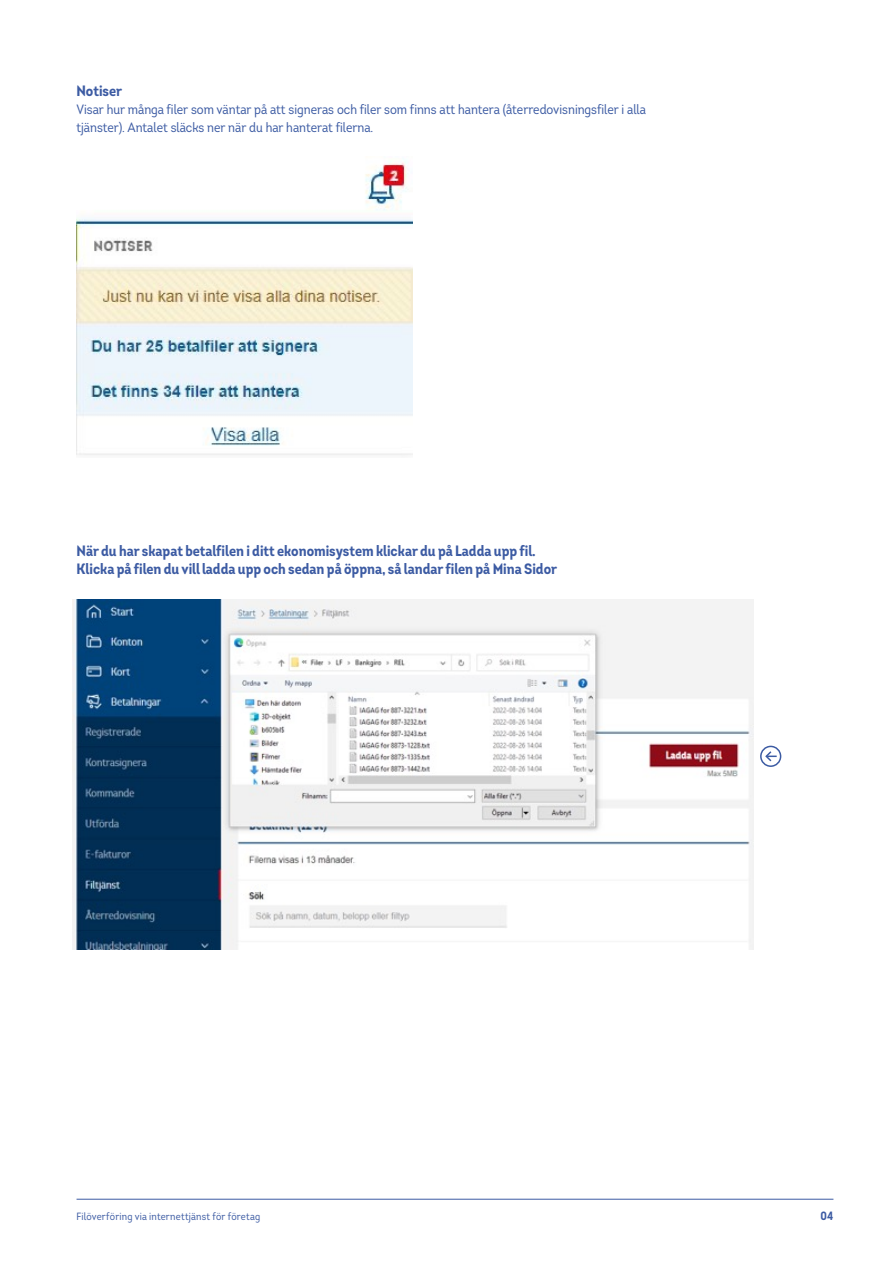
<style>
.page{position:relative;width:893px;height:1263px;background:#fff}
.page>*{position:absolute;margin:0;border:0;box-sizing:border-box;transform-origin:0 0}
.t1{font:700 15px/18px "Intro Cond";color:#3c5ba3}
.t2{font:13.5px/18px "Intro Cond";color:#3c5ba3}
.t3{font:700 12px "Intro Cond";color:#3c5ba3}
.t4{font:10.5px "Intro Cond";letter-spacing:.015em;color:#3c5ba3}
</style>
<div class="page">
<img style="left:77px;top:161px;width:336px;height:294px">
<img style="left:72px;top:600px;width:681px;height:349px">
<div style="left:760px;top:746px;width:21px;height:21px;border:2px solid #3c5ba3;border-radius:50%"></div>
<svg style="left:764px;top:750px;width:13px;height:13px"></svg>
<hr style="left:77px;top:1199px;width:756px;height:1px;background:#3c5ba3">
<p class="t1" style="left:77px;top:81px;width:47px">Notiser</p>
<p class="t2" style="left:77px;top:100px;width:571px">Visar hur många filer som väntar på att signeras och filer som finns att hantera (återredovisningsfiler i alla tjänster). Antalet släcks ner när du har hanterat filerna.</p>
<p class="t1" style="left:77px;top:542px;width:482px">När du har skapat betalfilen i ditt ekonomisystem klickar du på Ladda upp fil.<br>Klicka på filen du vill ladda upp och sedan på öppna, så landar filen på Mina Sidor</p>
<p class="t4" style="left:77px;top:1210px;width:185px">Filöverföring via internettjänst för företag</p>
<p class="t3" style="left:820px;top:1208px;width:14px">04</p>
</div>
